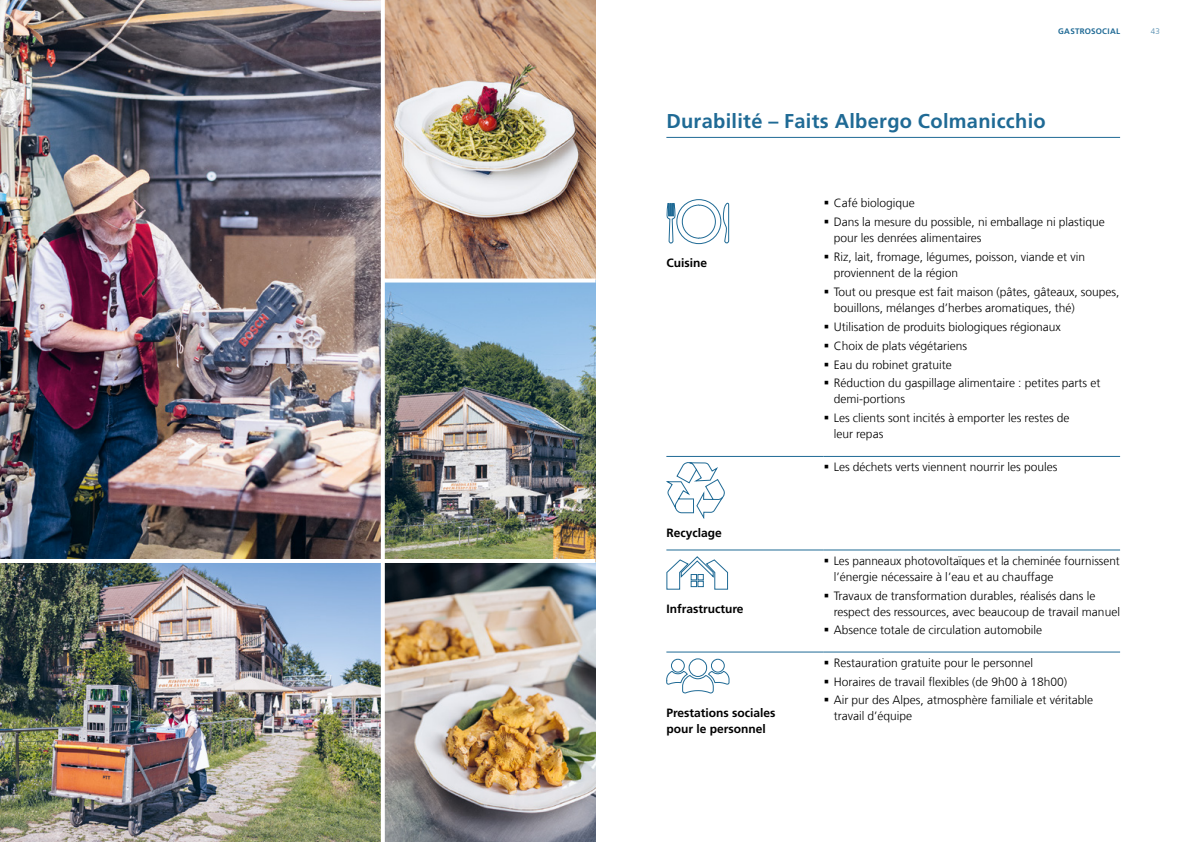
<style>
.page{position:relative;width:1191px;height:842px;background:#fff}
.page>*{position:absolute;margin:0;border:0;box-sizing:border-box;transform-origin:0 0}
.t1{font:700 20px "Frutiger LT Com";letter-spacing:.015em;color:#1f6a95}
.t2{font:300 12px/18.8px "Frutiger LT Com";color:#000}
.t3{font:700 12px/16px "Frutiger LT Com";color:#000}
.t4{font:700 8px "Frutiger LT Com";letter-spacing:.03em;color:#1f6a95}
.t5{font:300 8px "Frutiger LT Com";color:#4c87ab}
</style>
<div class="page">
<img style="left:385px;top:563px;width:210px;height:279px">
<img style="left:385px;top:0;width:210px;height:279px">
<img style="left:385px;top:283px;width:210px;height:276px">
<img style="left:0;top:0;width:381px;height:559px">
<img style="left:0;top:563px;width:381px;height:279px">
<svg style="left:384px;top:0;width:1px;height:842px"></svg>
<hr style="left:0;top:559px;width:595px;height:4px;background:#fff">
<svg style="left:384px;top:279px;width:211px;height:4px"></svg>
<hr style="left:666px;top:137px;width:454px;height:1px;background:#1f6a95">
<hr style="left:666px;top:456px;width:157px;height:1px;background:#1f6a95">
<hr style="left:823px;top:456px;width:297px;height:1px;background:#1f6a95">
<hr style="left:666px;top:652px;width:157px;height:1px;background:#1f6a95">
<hr style="left:823px;top:652px;width:297px;height:1px;background:#1f6a95">
<hr style="left:666px;top:550px;width:157px;height:1px;background:#1f6a95">
<hr style="left:823px;top:550px;width:297px;height:1px;background:#1f6a95">
<svg style="left:666px;top:199px;width:63px;height:45px"></svg>
<svg style="left:666px;top:462px;width:58px;height:57px"></svg>
<svg style="left:666px;top:556px;width:62px;height:34px"></svg>
<svg style="left:666px;top:658px;width:64px;height:36px"></svg>
<p class="t4" style="left:1058px;top:27px;width:63px">GASTROSOCIAL</p>
<p class="t5" style="left:1150px;top:27px;width:10px">43</p>
<h1 class="t1" style="left:666px;top:109px;width:381px">Durabilité – Faits Albergo Colmanicchio</h1>
<p class="t3" style="left:666px;top:255px;width:42px">Cuisine</p>
<p class="t3" style="left:666px;top:525px;width:57px">Recyclage</p>
<p class="t3" style="left:666px;top:601px;width:79px">Infrastructure</p>
<p class="t3" style="left:666px;top:704px;width:111px">Prestations sociales pour le personnel</p>
<p class="t2" style="left:833px;top:194px;width:273px">Café biologique<br>Dans la mesure du possible, ni emballage ni plastique</p>
<p class="t2" style="left:833px;top:229px;width:253px">pour les denrées alimentaires<br>Riz, lait, fromage, légumes, poisson, viande et vin</p>
<p class="t2" style="left:833px;top:263px;width:287px">proviennent de la région<br>Tout ou presque est fait maison (pâtes, gâteaux, soupes,</p>
<p class="t2" style="left:833px;top:298px;width:268px">bouillons, mélanges d’herbes aromatiques, thé)<br>Utilisation de produits biologiques régionaux<br>Choix de plats végétariens<br>Eau du robinet gratuite<br>Réduction du gaspillage alimentaire : petites parts et</p>
<p class="t2" style="left:833px;top:390px;width:237px">demi-portions<br>Les clients sont incités à emporter les restes de</p>
<p class="t2" style="left:833px;top:424px;width:51px">leur repas</p>
<p class="t2" style="left:833px;top:457px;width:225px">Les déchets verts viennent nourrir les poules</p>
<p class="t2" style="left:833px;top:552px;width:288px;line-height:16px">Les panneaux photovoltaïques et la cheminée fournissent l’énergie nécessaire à l’eau et au chauffage</p>
<p class="t2" style="left:833px;top:587px;width:288px;line-height:16px">Travaux de transformation durables, réalisés dans le respect des ressources, avec beaucoup de travail manuel</p>
<p class="t2" style="left:833px;top:621px;width:210px">Absence totale de circulation automobile</p>
<p class="t2" style="left:833px;top:653px;width:261px">Restauration gratuite pour le personnel<br>Horaires de travail flexibles (de 9h00 à 18h00)<br>Air pur des Alpes, atmosphère familiale et véritable</p>
<p class="t2" style="left:833px;top:707px;width:80px">travail d’équipe</p>
</div>
